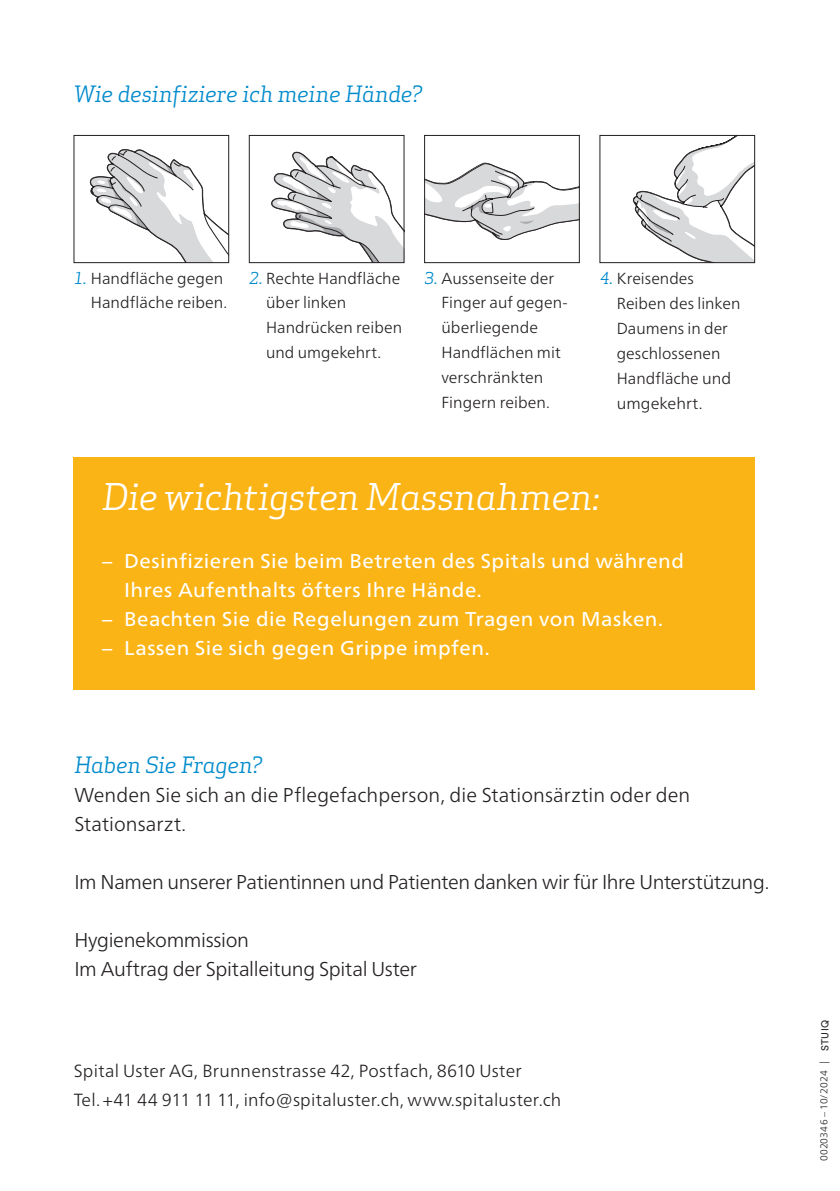
<style>
.page{position:relative;width:840px;height:1191px;background:#fff}
.page>*{position:absolute;margin:0;border:0;box-sizing:border-box;transform-origin:0 0}
.t1{font:italic 36px "Apex Serif";letter-spacing:-.01em;color:#fff}
.t2{font:italic 22px "Apex Serif";letter-spacing:-.015em;color:#008bcc}
.t3{font:20px/29px "Frutiger Neue LTW1 G";letter-spacing:.025em;color:#fff}
.t4{font:300 20px/29px "Frutiger Neue LTW1 G";letter-spacing:-.015em;color:#231f20}
.t5{font:300 20px/29px "Frutiger Neue LTW1 G";letter-spacing:.005em;color:#231f20}
.t6{font:300 17.6px/29px "Frutiger Neue LTW1 G";letter-spacing:.01em;color:#231f20}
.t7{font:300 16px/25px "Frutiger Neue LTW1 G";letter-spacing:.005em;color:#231f20}
.t8{font:300 10px "Frutiger Neue LTW1 G";letter-spacing:.015em;color:#231f20}
.t9{font:10px "Circular XX";letter-spacing:.035em;color:#231f20}
.s1{font-family:"Apex Serif";font-weight:400;font-style:italic;color:#008bcc}
</style>
<div class="page">
<div style="left:74px;top:457px;width:680px;height:232px;background:#fbb416"></div>
<svg style="left:632px;top:137px;width:120px;height:124px"></svg>
<div style="left:599px;top:135px;width:155px;height:128px;border:1px solid #231f20"></div>
<svg style="left:89px;top:149px;width:138px;height:112px"></svg>
<div style="left:74px;top:135px;width:155px;height:128px;border:1px solid #231f20"></div>
<svg style="left:271px;top:151px;width:131px;height:110px"></svg>
<div style="left:249px;top:135px;width:155px;height:128px;border:1px solid #231f20"></div>
<svg style="left:426px;top:162px;width:151px;height:78px"></svg>
<div style="left:424px;top:135px;width:155px;height:128px;border:1px solid #231f20"></div>
<h2 class="t2" style="left:74px;top:80px;width:350px">Wie desinfiziere ich meine Hände?</h2>
<p class="t7" style="left:74px;top:266px;width:155px;line-height:24px;text-align:right"><span class="s1">1.</span> Handfläche gegen<br>Handfläche reiben.</p>
<p class="t7" style="left:266px;top:265px;width:137px;text-indent:-17px"><span class="s1">2.</span> Rechte Handfläche über linken<br>Handrücken reiben und umgekehrt.</p>
<p class="t7" style="left:441px;top:265px;width:126px;text-indent:-17px"><span class="s1">3.</span> Aussenseite der<br>Finger auf gegen&shy;überliegende<br>Hand flächen mit verschränkten<br>Fingern reiben.</p>
<p class="t7" style="left:616px;top:265px;width:125px;text-indent:-17px"><span class="s1">4.</span> Kreisendes<br>Reiben des linken<br>Daumens in der geschlossenen<br>Handfläche und umgekehrt.</p>
<h1 class="t1" style="left:102px;top:474px;width:499px">Die wichtigsten Massnahmen:</h1>
<p class="t3" style="left:124px;top:546px;width:561px;text-indent:-22px">– Desinfizieren Sie beim Betreten des Spitals und während<br>Ihres Aufenthalts öfters Ihre Hände.</p>
<p class="t3" style="left:102px;top:604px;width:562px">– Beachten Sie die Regelungen zum Tragen von Masken.</p>
<p class="t3" style="left:102px;top:633px;width:389px">– Lassen Sie sich gegen Grippe impfen.</p>
<h2 class="t2" style="left:74px;top:751px;width:190px">Haben Sie Fragen?</h2>
<p class="t5" style="left:74px;top:780px;width:617px">Wenden Sie sich an die Pflegefachperson, die Stationsärztin oder den<br>Stationsarzt.</p>
<p class="t4" style="left:74px;top:867px;width:696px">Im Namen unserer Patientinnen und Patienten danken wir für Ihre Unterstützung.</p>
<p class="t4" style="left:74px;top:925px;width:344px">Hygienekommission<br>Im Auftrag der Spitalleitung Spital Uster</p>
<p class="t6" style="left:74px;top:1056px;width:489px">Spital Uster AG, Brunnenstrasse 42, Postfach, 8610 Uster<br>Tel. +41 44 911 11 11, info@spitaluster.ch, www.spitaluster.ch</p>
<p class="t9" style="left:817px;top:1051px;width:33px;rotate:-90deg">STUIQ</p>
<p class="t8" style="left:817px;top:1161px;width:102px;rotate:-90deg">0020346 – 10/2024 |</p>
</div>
